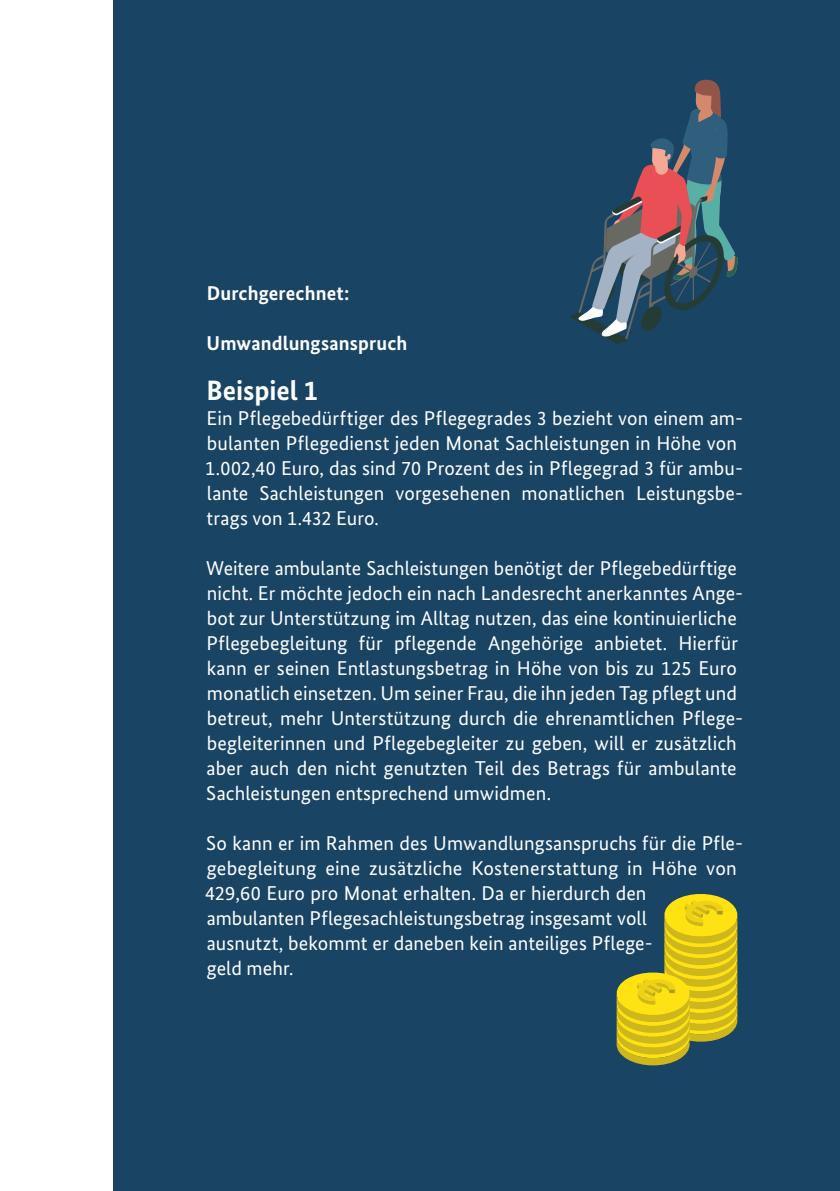
<style>
.page{position:relative;width:840px;height:1191px;background:#fff}
.page>*{position:absolute;margin:0;border:0;box-sizing:border-box;transform-origin:0 0}
.t1{font:700 28px "Bundes Sans";color:#fff}
.t2{font:20px/25px "Bundes Sans";letter-spacing:.005em;color:#fff}
.t3{font:700 20px "Bundes Sans";letter-spacing:.005em;color:#fff}
</style>
<div class="page">
<div style="left:113px;top:0;width:726px;height:1191px;background:#194464"></div>
<svg style="left:570px;top:80px;width:168px;height:264px"></svg>
<svg style="left:616px;top:894px;width:122px;height:172px"></svg>
<p class="t3" style="left:207px;top:282px;width:144px">Durchgerechnet:</p>
<p class="t3" style="left:206px;top:332px;width:202px">Umwandlungsanspruch</p>
<h1 class="t1" style="left:206px;top:374px;width:113px">Beispiel 1</h1>
<p class="t2" style="left:205px;top:406px;width:539px">Ein Pflegebedürftiger des Pflegegrades 3 bezieht von einem am&shy;bulanten Pflegedienst jeden Monat Sachleistungen in Höhe von 1.002,40 Euro, das sind 70 Prozent des in Pflegegrad 3 für ambu&shy;lante Sachleistungen vorgesehenen monatlichen Leistungsbe&shy;trags von 1.432 Euro.</p>
<p class="t2" style="left:206px;top:556px;width:538px">Weitere ambulante Sachleistungen benötigt der Pflegebedürftige nicht. Er möchte jedoch ein nach Landesrecht anerkanntes Ange&shy;bot zur Unterstützung im Alltag nutzen, das eine kontinuierliche Pflegebegleitung für pflegende Angehörige anbietet. Hierfür kann er seinen Entlastungsbetrag in Höhe von bis zu 125 Euro monatlich einsetzen. Um seiner Frau, die ihn jeden Tag pflegt und betreut, mehr Unterstützung durch die ehrenamtlichen Pflege&shy;begleiterinnen und Pflegebegleiter zu geben, will er zusätzlich aber auch den nicht genutzten Teil des Betrags für ambulante Sachleistungen entsprechend umwidmen.</p>
<p class="t2" style="left:205px;top:831px;width:539px">So kann er im Rahmen des Umwandlungsanspruchs für die Pfle&shy;gebegleitung eine zusätzliche Kostenerstattung in Höhe von 429,60 Euro pro Monat erhalten. Da er hierdurch den ambulanten Pflegesachleistungsbetrag insgesamt voll<br>ausnutzt, bekommt er daneben kein anteiliges Pflege-<br>geld mehr.</p>
</div>
